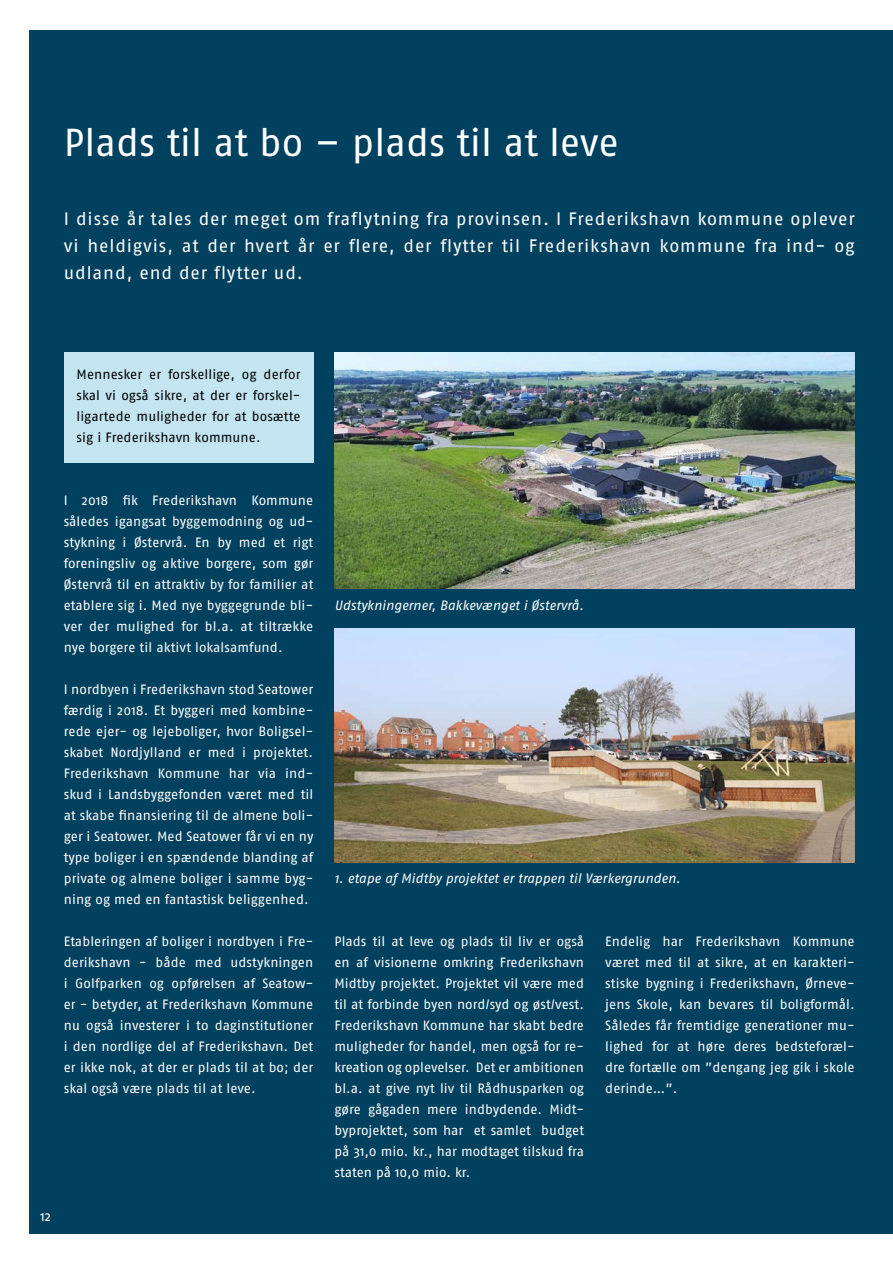
<style>
.page{position:relative;width:893px;height:1263px;background:#fff}
.page>*{position:absolute;margin:0;border:0;box-sizing:border-box;transform-origin:0 0}
.H1_øvrige_sider{font:39px "Fago Pro";color:#fff}
.Underoverskrifter{font:18px/27px "Fago Pro";letter-spacing:.045em;color:#fff;text-align:justify}
.Brød_øvrig{font:13.5px/21px "Fago Pro";letter-spacing:.005em;color:#fff;text-align:justify}
.Brød_øvrig-2{font:13.5px/21px "Fago Pro";letter-spacing:.005em;color:#000;text-align:justify}
.t1{font:italic 13.5px "Fago Pro";letter-spacing:-.005em;color:#fff}
</style>
<div class="page">
<div style="left:30px;top:30px;width:863px;height:1203px;background:#00415f"></div>
<div style="left:64px;top:352px;width:249px;height:111px;background:#c3e4f1"></div>
<img style="left:334px;top:352px;width:521px;height:237px">
<img style="left:334px;top:629px;width:521px;height:234px">
<h1 class="H1_øvrige_sider" style="left:64px;top:119px;width:557px">Plads til at bo – plads til at leve</h1>
<h2 class="Underoverskrifter" style="left:64px;top:205px;width:793px">I disse år tales der meget om fraflytning fra provinsen. I Frederikshavn kommune oplever vi heldigvis, at der hvert år er flere, der flytter til Frederikshavn kommune fra ind- og udland, end der flytter ud.</h2>
<p class="Brød_øvrig-2" style="left:77px;top:364px;width:226px">Mennesker er forskellige, og derfor skal vi også sikre, at der er forskel&shy;ligartede muligheder for at bosætte sig i Frederikshavn kommune.</p>
<p class="Brød_øvrig" style="left:40px;top:1206px;width:12px">12</p>
<p class="Brød_øvrig" style="left:64px;top:490px;width:251px">I 2018 fik Frederikshavn Kommune således igangsat byggemodning og ud&shy;stykning i Østervrå. En by med et rigt foreningsliv og aktive borgere, som gør Østervrå til en attraktiv by for familier at etablere sig i. Med nye byggegrunde bli&shy;ver der mulighed for bl.a. at tiltrække nye borgere til aktivt lokalsamfund.</p>
<p class="Brød_øvrig" style="left:64px;top:679px;width:251px">I nordbyen i Frederikshavn stod Seatower færdig i 2018. Et byggeri med kombine&shy;rede ejer- og lejeboliger, hvor Boligsel&shy;skabet Nordjylland er med i projektet.<br>Frederikshavn Kommune har via ind&shy;skud i Landsbyggefonden været med til at skabe finansiering til de almene boli&shy;ger i Seatower. Med Seatower får vi en ny type boliger i en spændende blanding af private og almene boliger i samme byg&shy;ning og med en fantastisk beliggenhed.</p>
<p class="Brød_øvrig" style="left:64px;top:931px;width:251px">Etableringen af boliger i nordbyen i Fre&shy;derikshavn - både med udstykningen i Golfparken og opførelsen af Seatow&shy;er - betyder, at Frederikshavn Kommune nu også investerer i to daginstitutioner i den nordlige del af Frederikshavn. Det er ikke nok, at der er plads til at bo; der skal også være plads til at leve.</p>
<p class="Brød_øvrig" style="left:334px;top:931px;width:251px">Plads til at leve og plads til liv er også en af visionerne omkring Frederikshavn Midtby projektet. Projektet vil være med til at forbinde byen nord/syd og øst/vest.<br>Frederikshavn Kommune har skabt bedre muligheder for handel, men også for re&shy;kreation og oplevelser. Det er ambitionen bl.a. at give nyt liv til Rådhusparken og gøre gågaden mere indbydende. Midt&shy;byprojektet, som har et samlet budget på 31,0 mio. kr., har modtaget tilskud fra staten på 10,0 mio. kr.</p>
<p class="Brød_øvrig" style="left:605px;top:931px;width:251px">Endelig har Frederikshavn Kommune været med til at sikre, at en karakteri&shy;stiske bygning i Frederikshavn, Ørneve&shy;jens Skole, kan bevares til boligformål.<br>Således får fremtidige generationer mu&shy;lighed for at høre deres bedsteforæl&shy;dre fortælle om ”dengang jeg gik i skole derinde…”.</p>
<p class="t1" style="left:334px;top:597px;width:251px">Udstykningerner, Bakkevænget i Østervrå.</p>
<p class="t1" style="left:334px;top:870px;width:348px">1. etape af Midtby projektet er trappen til Værkergrunden.</p>
</div>
